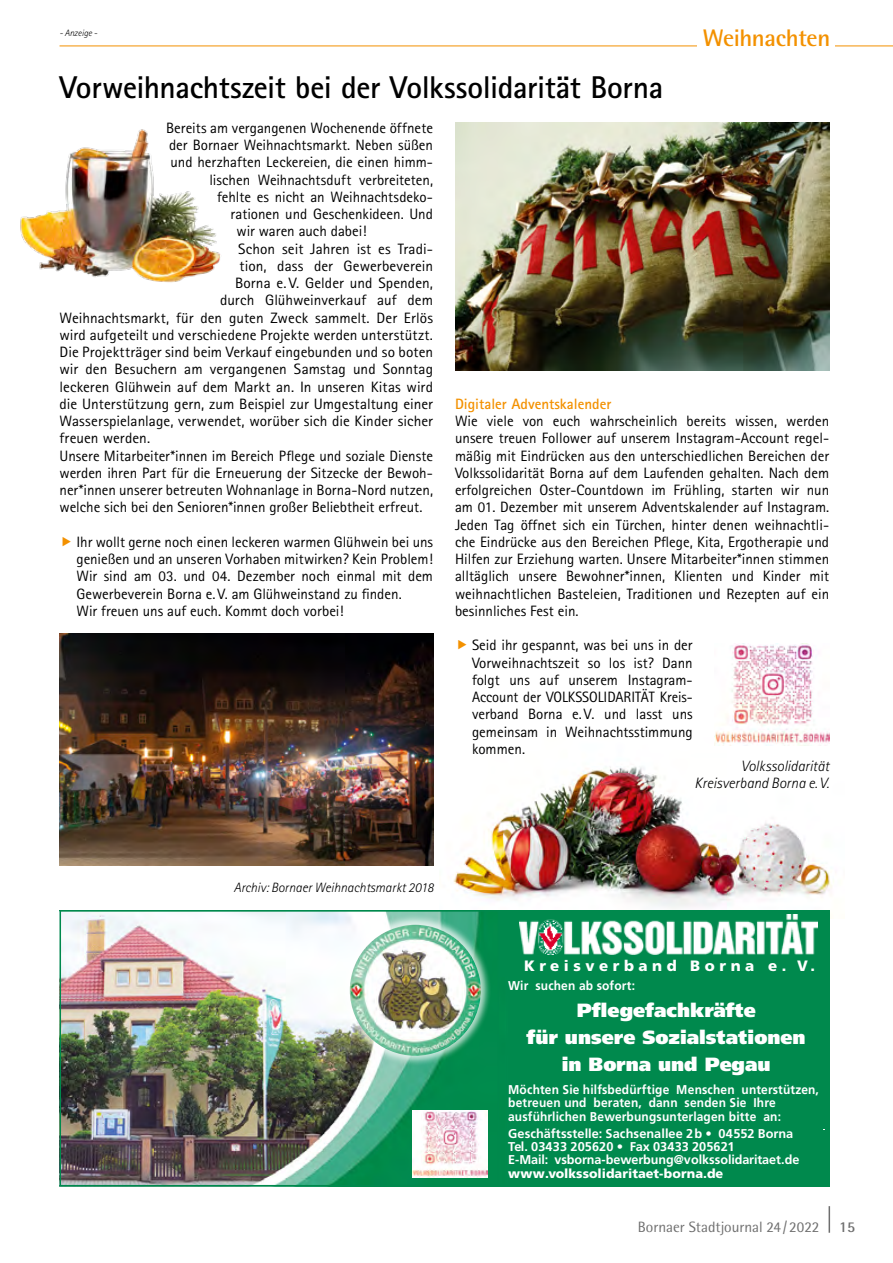
<style>
.page{position:relative;width:893px;height:1263px;background:#fff}
.page>*{position:absolute;margin:0;border:0;box-sizing:border-box;transform-origin:0 0}
.t1{font:700 31.5px "Rotis Sans Serif";letter-spacing:-.015em;color:#000}
.t2{font:700 24px "Rotis Semi Sans";letter-spacing:-.015em;color:#f39100}
.t3{font:600 20.7px "Bookman";color:#fff}
.t4{font:900 19.05px/26.7px "Frutiger";color:#fff;text-align:center}
.t5{font:15px/17.2px "Rotis Sans Serif";color:#000;text-align:justify}
.t6{font:italic 300 15px/17.2px "Rotis Sans Serif";letter-spacing:-.005em;color:#000;text-align:right}
.t7{font:15px "Rotis Semi Sans";color:#6e6e6e}
.t8{font:700 15px "Rotis Sans Serif";color:#f39100}
.t9{font:900 15px "Frutiger";letter-spacing:.3em;color:#fff}
.t10{font:700 15px "Rotis Semi Sans";color:#6e6e6e}
.t11{font:italic 300 13.5px "Rotis Sans Serif";color:#000}
.t12{font:700 12.75px/13.5px "Frutiger";letter-spacing:.01em;color:#fff;scale:.94 1}
.t13{font:700 12.75px/13.4px "Frutiger";letter-spacing:.01em;color:#fff}
.t14{font:900 12.75px "Frutiger";color:#fff}
.t15{font:italic 300 9.15px "Rotis Sans Serif";color:#000}
</style>
<div class="page">
<svg style="left:829px;top:1206px;width:1px;height:27px"></svg>
<hr style="left:60px;top:46px;width:833px;height:1px;background:#f39100">
<div style="left:698px;top:28px;width:137px;height:32px;background:#fff"></div>
<img style="left:453px;top:737px;width:381px;height:182px">
<img style="left:63px;top:913px;width:436px;height:270px">
<div style="left:339px;top:914px;width:153px;height:152px;background:#fff;opacity:.75"></div>
<img style="left:350px;top:925px;width:131px;height:131px;border-radius:65px">
<div style="left:60px;top:910px;width:769px;height:276px;border:2px solid #00894d"></div>
<div style="left:501px;top:910px;width:324px;height:219px;background:#00894d"></div>
<img style="left:520px;top:915px;width:298px;height:40px">
<div style="left:500px;top:978px;width:322px;height:205px;background:#00894d"></div>
<img style="left:412px;top:1111px;width:76px;height:66px">
<img style="left:20px;top:129px;width:201px;height:154px">
<img style="left:60px;top:633px;width:374px;height:232px">
<img style="left:455px;top:122px;width:374px;height:248px">
<img style="left:714px;top:644px;width:115px;height:101px">
<p class="t15" style="left:60px;top:28px;width:39px">- Anzeige -</p>
<h2 class="t2" style="left:703px;top:23px;width:129px">Weihnachten</h2>
<h1 class="t1" style="left:60px;top:68px;width:605px">Vorweihnachtszeit bei der Volkssolidarität Borna</h1>
<p class="t5" style="left:166px;top:119px;width:268px">Bereits am vergangenen Wochenende öffnete</p>
<p class="t5" style="left:169px;top:136px;width:265px">der Bornaer Weihnachtsmarkt. Neben süßen</p>
<p class="t5" style="left:171px;top:153px;width:264px">und herzhaften Leckereien, die einen himm-</p>
<p class="t5" style="left:210px;top:171px;width:225px">lischen Weihnachtsduft verbreiteten,</p>
<p class="t5" style="left:217px;top:188px;width:217px">fehlte es nicht an Weihnachtsdeko-</p>
<p class="t5" style="left:231px;top:205px;width:204px">rationen und Geschenkideen. Und</p>
<p class="t5" style="left:237px;top:222px;width:132px">wir waren auch dabei!</p>
<p class="t5" style="left:238px;top:240px;width:197px">Schon seit Jahren ist es Tradi-</p>
<p class="t5" style="left:240px;top:257px;width:195px">tion, dass der Gewerbeverein</p>
<p class="t5" style="left:235px;top:274px;width:200px">Borna e. V. Gelder und Spenden,</p>
<p class="t5" style="left:220px;top:291px;width:214px">durch Glühweinverkauf auf dem</p>
<p class="t5" style="left:60px;top:309px;width:375px">Weihnachtsmarkt, für den guten Zweck sammelt. Der Erlös</p>
<p class="t5" style="left:60px;top:326px;width:375px">wird aufgeteilt und verschiedene Projekte werden unterstützt.</p>
<p class="t5" style="left:60px;top:343px;width:375px">Die Projektträger sind beim Verkauf eingebunden und so boten</p>
<p class="t5" style="left:60px;top:360px;width:375px">wir den Besuchern am vergangenen Samstag und Sonntag</p>
<p class="t5" style="left:60px;top:378px;width:375px">leckeren Glühwein auf dem Markt an. In unseren Kitas wird</p>
<p class="t5" style="left:60px;top:395px;width:375px">die Unterstützung gern, zum Beispiel zur Umgestaltung einer</p>
<p class="t5" style="left:60px;top:412px;width:375px">Wasserspielanlage, verwendet, worüber sich die Kinder sicher</p>
<p class="t5" style="left:60px;top:429px;width:92px">freuen werden.</p>
<p class="t5" style="left:60px;top:447px;width:375px">Unsere Mitarbeiter*innen im Bereich Pflege und soziale Dienste</p>
<p class="t5" style="left:60px;top:464px;width:375px">werden ihren Part für die Erneuerung der Sitzecke der Bewoh-</p>
<p class="t5" style="left:60px;top:481px;width:375px">ner*innen unserer betreuten Wohnanlage in Borna-Nord nutzen,</p>
<p class="t5" style="left:60px;top:498px;width:364px">welche sich bei den Senioren*innen großer Beliebtheit erfreut.</p>
<p class="t5" style="left:77px;top:533px;width:358px;text-align:left">Ihr wollt gerne noch einen leckeren warmen Glühwein bei uns genießen und an unseren Vorhaben mitwirken? Kein Problem!<br>Wir sind am 03. und 04. Dezember noch einmal mit dem Gewerbeverein Borna e.V. am Glühweinstand zu finden.<br>Wir freuen uns auf euch. Kommt doch vorbei!</p>
<p class="t8" style="left:455px;top:394px;width:158px">Digitaler Adventskalender</p>
<p class="t5" style="left:455px;top:412px;width:376px">Wie viele von euch wahrscheinlich bereits wissen, werden unsere treuen Follower auf unserem Instagram-Account regel&shy;mäßig mit Eindrücken aus den unterschiedlichen Bereichen der Volkssolidarität Borna auf dem Laufenden gehalten. Nach dem erfolgreichen Oster-Countdown im Frühling, starten wir nun am 01. Dezember mit unserem Adventskalender auf Instagram.<br>Jeden Tag öffnet sich ein Türchen, hinter denen weihnachtli&shy;che Eindrücke aus den Bereichen Pflege, Kita, Ergotherapie und Hilfen zur Erziehung warten. Unsere Mitarbeiter*innen stimmen alltäglich unsere Bewohner*innen, Klienten und Kinder mit weihnachtlichen Basteleien, Traditionen und Rezepten auf ein besinnliches Fest ein.</p>
<p class="t5" style="left:472px;top:636px;width:222px">Seid ihr gespannt, was bei uns in der Vorweihnachtszeit so los ist? Dann folgt uns auf unserem Instagram-Account der VOLKSSOLIDARITÄT Kreis&shy;verband Borna e.V. und lasst uns gemeinsam in Weihnachtsstimmung kommen.</p>
<p class="t6" style="left:694px;top:758px;width:136px">Volkssolidarität<br>Kreisverband Borna e.V.</p>
<p class="t11" style="left:234px;top:879px;width:201px">Archiv: Bornaer Weihnachtsmarkt 2018</p>
<h3 class="t3" style="left:535px;top:948px;width:285px">kreisverband Borna e. V.</h3>
<p class="t9" style="left:524px;top:957px;width:293px">Kreisverband Borna e. V.</p>
<p class="t12" style="left:508px;top:979px;width:137px">Wir suchen ab sofort:</p>
<p class="t4" style="left:527px;top:997px;width:281px">Pflegefachkräfte<br>für unsere Sozialstationen in Borna und Pegau</p>
<p class="t12" style="left:508px;top:1083px;width:332px">Möchten Sie hilfsbedürftige Menschen unterstützen, betreuen und beraten, dann senden Sie Ihre ausführlichen Bewerbungsunterlagen bitte an:</p>
<p class="t13" style="left:508px;top:1126px;width:293px">Geschäftsstelle: Sachsenallee 2b • 04552 Borna<br>Tel. 03433 205620 • Fax 03433 205621<br>E-Mail: vsborna-bewerbung@volkssolidaritaet.de</p>
<p class="t14" style="left:508px;top:1165px;width:217px">www.volkssolidaritaet-borna.de</p>
<p class="t7" style="left:638px;top:1218px;width:183px">Bornaer Stadtjournal 24/2022</p>
<p class="t10" style="left:839px;top:1218px;width:18px">15</p>
</div>
